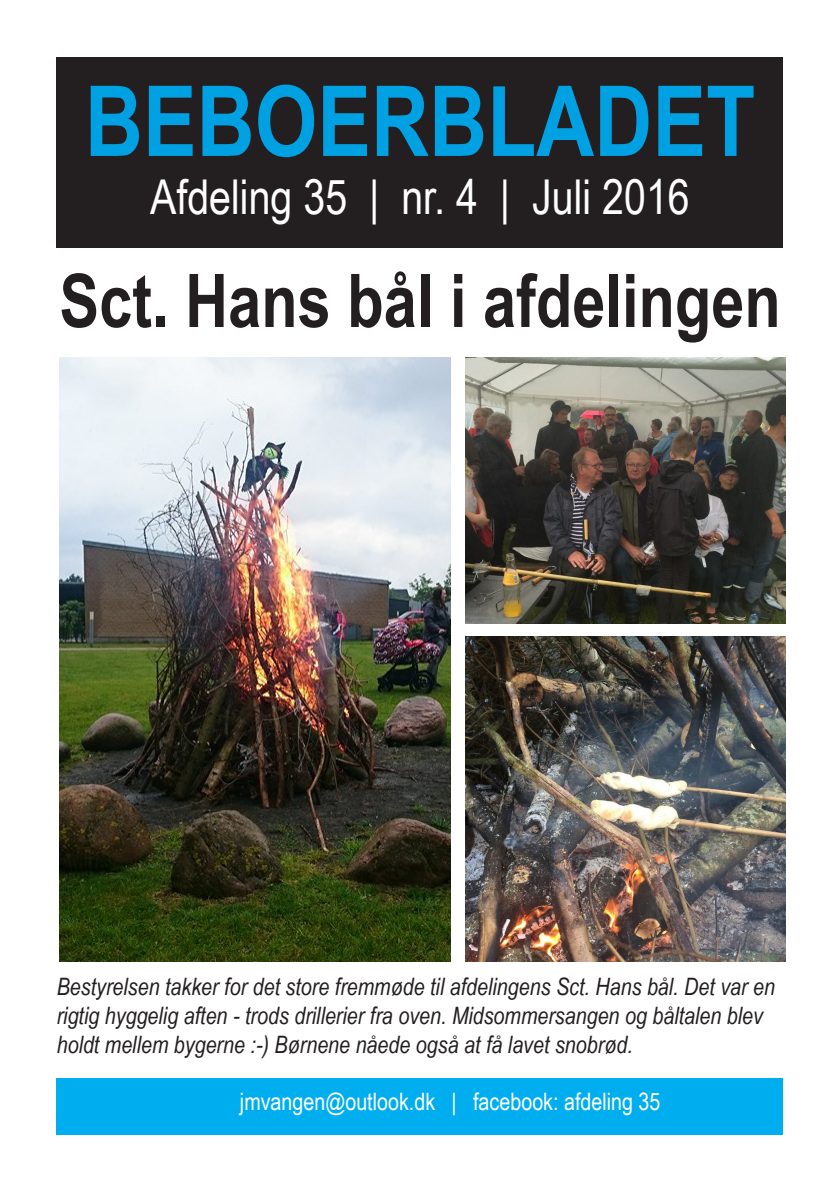
<style>
.page{position:relative;width:840px;height:1191px;background:#fff}
.page>*{position:absolute;margin:0;border:0;box-sizing:border-box;transform-origin:0 0}
.t1{font:700 98px "Arial Narrow";color:#00a1e3}
.t2{font:700 74px "Arial Narrow";color:#231f20}
.t3{font:48px "Arial Narrow";color:#fff}
.t4{font:italic 24px/28.8px "Arial Narrow";color:#231f20}
.t5{font:24px "Arial Narrow";color:#fff}
</style>
<div class="page">
<div style="left:57px;top:1077px;width:725px;height:57px;background:#00aeef"></div>
<div style="left:57px;top:57px;width:725px;height:191px;background:#231f20"></div>
<img style="left:59px;top:357px;width:391px;height:604px">
<img style="left:465px;top:357px;width:320px;height:267px">
<img style="left:465px;top:636px;width:320px;height:325px">
<p class="t1" style="left:85px;top:47px;width:671px">BEBOERBLADET</p>
<p class="t3" style="left:150px;top:161px;width:541px">Afdeling 35 | nr. 4 | Juli 2016</p>
<p class="t2" style="left:59px;top:245px;width:722px">Sct. Hans bål i afdelingen</p>
<p class="t4" style="left:57px;top:971px;width:719px">Bestyrelsen takker for det store fremmøde til afdelingens Sct. Hans bål. Det var en rigtig hyggelig aften - trods drillerier fra oven. Midsommersangen og båltalen blev holdt mellem bygerne :-) Børnene nåede også at få lavet snobrød.</p>
<p class="t5" style="left:240px;top:1084px;width:422px">jmvangen@outlook.dk | facebook: afdeling 35</p>
</div>
